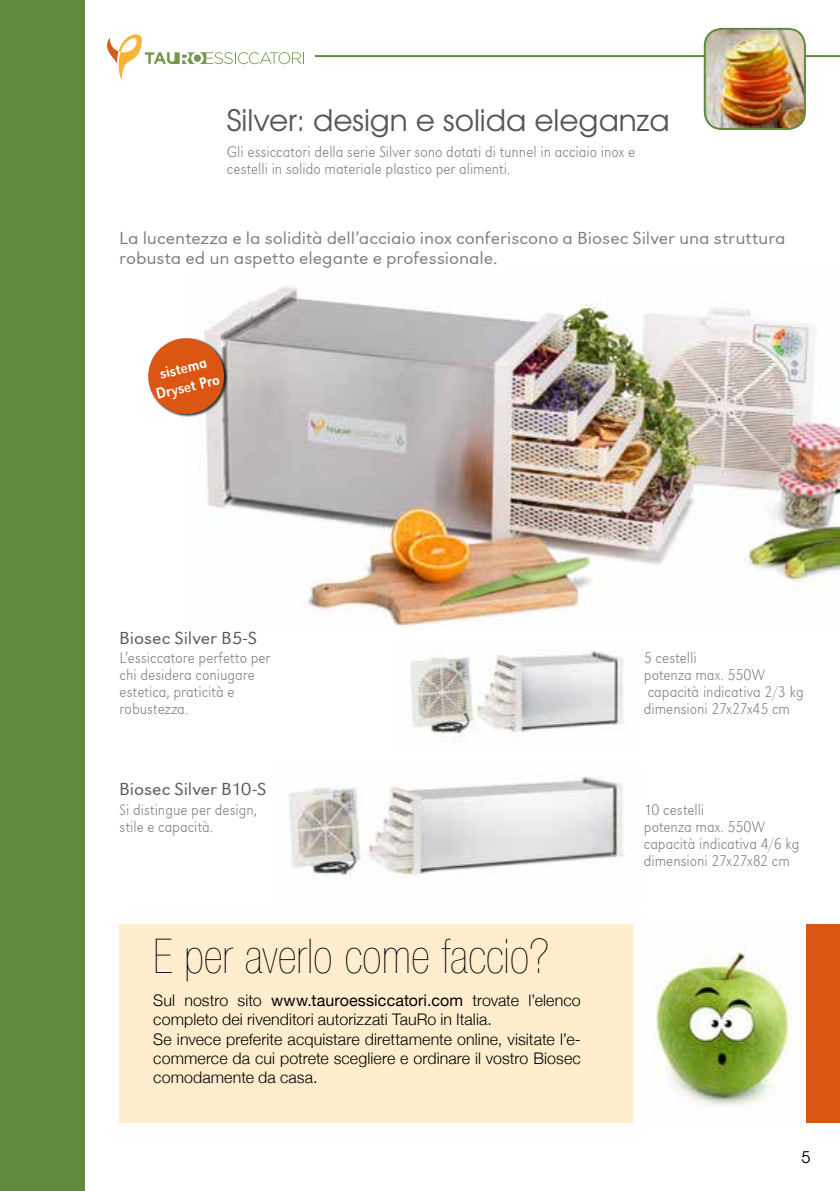
<style>
.page{position:relative;width:840px;height:1191px;background:#fff}
.page>*{position:absolute;margin:0;border:0;box-sizing:border-box;transform-origin:0 0}
.t1{font:900 condensed 48px "Helvetica Neue";color:#000}
.t2{font:29.6px "URW Gothic L";color:#575756}
.t3{font:18px/20px "URW Grotesk T Ligh Extr Wide";color:#7c7b7b}
.t4{font:18px "URW Grotesk T Ligh Extr Wide";letter-spacing:-.005em;color:#575756}
.t5{font:16px/17px "URW Grotesk T Extr Ligh Narr";color:#7c7b7b}
.t6{font:300 16px/19.2px "Helvetica Neue";letter-spacing:.005em;color:#000}
.t7{font:16px "URW Gothic L";color:#000}
.t8{font:15.8px/19px "URW Grotesk T Regu Extr Narr";color:#fff;text-align:center}
.s1{font-weight:400}
</style>
<div class="page">
<hr style="left:315px;top:55px;width:524px;height:2px;background:#608a40">
<svg style="left:107px;top:34px;width:197px;height:46px"></svg>
<div style="left:0;top:0;width:85px;height:1191px;background:#608a40"></div>
<img style="left:706px;top:29px;width:98px;height:100px">
<div style="left:703px;top:28px;width:102px;height:102px;border:2px solid #608a40;border-radius:17px"></div>
<div style="left:119px;top:924px;width:514px;height:199px;background:#ffedcd"></div>
<div style="left:805px;top:924px;width:34px;height:199px;background:#db5513"></div>
<img style="left:654px;top:945px;width:138px;height:162px">
<img style="left:410px;top:650px;width:217px;height:91px">
<img style="left:289px;top:776px;width:335px;height:101px">
<img style="left:204px;top:286px;width:635px;height:341px">
<svg style="left:148px;top:334px;width:80px;height:84px;background:#d77d50"></svg>
<h2 class="t2" style="left:227px;top:102px;width:444px">Silver: design e solida eleganza</h2>
<p class="t5" style="left:227px;top:143px;width:409px">Gli essiccatori della serie Silver sono dotati di tunnel in acciaio inox e cestelli in solido materiale plastico per alimenti.</p>
<p class="t3" style="left:119px;top:228px;width:667px">La lucentezza e la solidità dell’acciaio inox conferiscono a Biosec Silver una struttura robusta ed un aspetto elegante e professionale.</p>
<p class="t8" style="left:149px;top:366px;width:67px;rotate:-14deg">sistema<br>Dryset Pro</p>
<p class="t4" style="left:119px;top:627px;width:139px">Biosec Silver B5-S</p>
<p class="t5" style="left:120px;top:649px;width:152px">L’essiccatore perfetto per chi desidera coniugare estetica, praticità e robustezza.</p>
<p class="t5" style="left:643px;top:649px;width:161px">5 cestelli<br>potenza max. 550W capacità indicativa 2/3 kg dimensioni 27x27x45 cm</p>
<p class="t4" style="left:119px;top:779px;width:149px">Biosec Silver B10-S</p>
<p class="t5" style="left:120px;top:801px;width:139px">Si distingue per design, stile e capacità.</p>
<p class="t5" style="left:643px;top:801px;width:157px">10 cestelli<br>potenza max. 550W capacità indicativa 4/6 kg dimensioni 27x27x82 cm</p>
<h1 class="t1" style="left:153px;top:929px;width:397px">E per averlo come faccio?</h1>
<p class="t6" style="left:153px;top:990px;width:429px">Sul nostro sito <span class="s1">www.tauroessiccatori.com</span> trovate l’elenco completo dei rivenditori autorizzati TauRo in Italia.<br>Se invece preferite acquistare direttamente online, visitate l’e&shy;commerce da cui potrete scegliere e ordinare il vostro Biosec comodamente da casa.</p>
<p class="t7" style="left:801px;top:1147px;width:10px">5</p>
</div>
